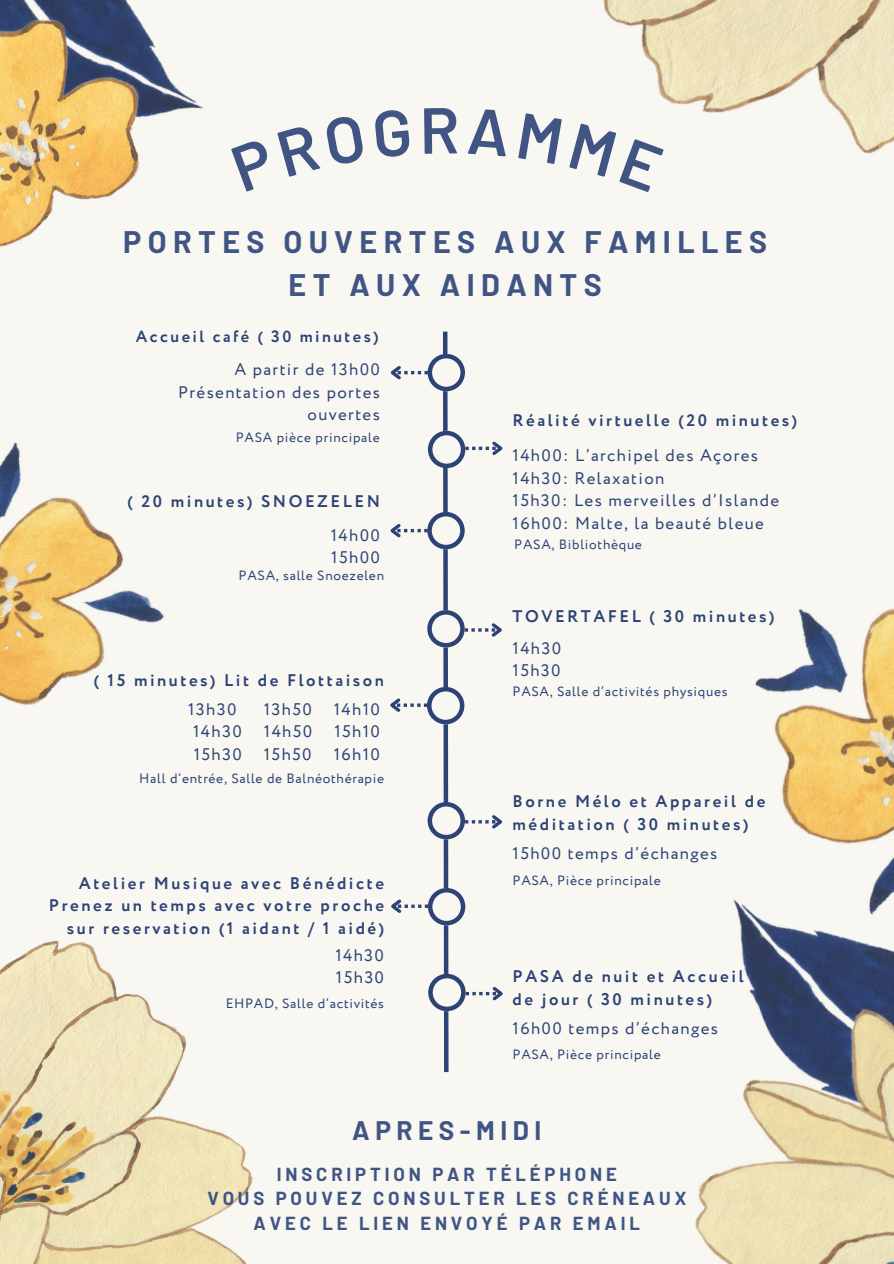
<style>
.page{position:relative;width:894px;height:1264px;background:#fff}
.page>*{position:absolute;margin:0;border:0;box-sizing:border-box;transform-origin:0 0}
.t1{font:700 30.45px/42.3px "Barlow";letter-spacing:.21em;color:#405584;text-align:center}
.t2{font:700 26.25px "Barlow";letter-spacing:.21em;color:#405584}
.t3{font:700 18.45px/24.8px "Barlow";letter-spacing:.21em;color:#405584;text-align:center}
.t4{font:700 16.8px/22.5px "Circe";letter-spacing:.15em;color:#2e4375}
.t5{font:16.8px/22.5px "Circe";letter-spacing:.08em;color:#2e4375}
.t6{font:700 16.2px "Circe";letter-spacing:.15em;color:#2e4375}
.t7{font:13.5px "Circe";letter-spacing:.05em;color:#2e4375}
</style>
<div class="page">
<div style="left:0;top:0;width:893px;height:1263px;background:#f8f7f2"></div>
<img style="left:603px;top:0;width:290px;height:154px">
<img style="left:0;top:941px;width:253px;height:322px">
<img style="left:0;top:0;width:203px;height:117px">
<img style="left:0;top:16px;width:142px;height:231px">
<img style="left:741px;top:949px;width:152px;height:20px">
<img style="left:695px;top:969px;width:198px;height:294px">
<img style="left:733px;top:608px;width:160px;height:341px">
<img style="left:0;top:442px;width:164px;height:263px">
<svg style="left:390px;top:331px;width:113px;height:742px"></svg>
<svg style="left:603px;top:123px;width:60px;height:31px"></svg>
<h1 class="t1" style="left:123px;top:220px;width:645px">PORTES OUVERTES AUX FAMILLES<br>ET AUX AIDANTS</h1>
<p class="t6" style="left:136px;top:325px;width:244px">Accueil café ( 30 minutes)</p>
<p class="t5" style="left:178px;top:359px;width:203px;text-align:right">A partir de 13h00<br>Présentation des portes ouvertes</p>
<p class="t7" style="left:236px;top:428px;width:145px">PASA pièce principale</p>
<h5 class="t4" style="left:127px;top:491px;width:254px">( 20 minutes) SNOEZELEN</h5>
<h6 class="t5" style="left:330px;top:525px;width:51px">14h00<br>15h00</h6>
<h5 class="t7" style="left:238px;top:566px;width:147px">PASA, salle Snoezelen</h5>
<h6 class="t4" style="left:94px;top:669px;width:292px">( 15 minutes) Lit de Flottaison</h6>
<h5 class="t5" style="left:188px;top:698px;width:50px">13h30</h5>
<h5 class="t5" style="left:263px;top:698px;width:50px">13h50</h5>
<h5 class="t5" style="left:334px;top:698px;width:48px">14h10</h5>
<h5 class="t5" style="left:193px;top:721px;width:50px">14h30</h5>
<h5 class="t5" style="left:264px;top:721px;width:50px">14h50</h5>
<h5 class="t5" style="left:334px;top:721px;width:47px">15h10</h5>
<h5 class="t5" style="left:194px;top:743px;width:50px">15h30</h5>
<h5 class="t5" style="left:264px;top:743px;width:49px">15h50</h5>
<h5 class="t5" style="left:333px;top:743px;width:48px">16h10</h5>
<h6 class="t7" style="left:139px;top:769px;width:246px">Hall d’entrée, Salle de Balnéothérapie</h6>
<h5 class="t4" style="left:49px;top:872px;width:336px;text-align:right">Atelier Musique avec Bénédicte<br>Prenez un temps avec votre proche sur reservation (1 aidant / 1 aidé)</h5>
<h6 class="t5" style="left:335px;top:944px;width:50px">14h30<br>15h30</h6>
<p class="t7" style="left:226px;top:994px;width:160px">EHPAD, Salle d’activités</p>
<p class="t4" style="left:512px;top:410px;width:286px">Réalité virtuelle (20 minutes)</p>
<p class="t5" style="left:512px;top:445px;width:268px">14h00: L’archipel des Açores<br>14h30: Relaxation<br>15h30: Les merveilles d’Islande<br>16h00: Malte, la beauté bleue</p>
<h5 class="t7" style="left:514px;top:535px;width:129px">PASA, Bibliothèque</h5>
<h6 class="t4" style="left:512px;top:606px;width:263px">TOVERTAFEL ( 30 minutes)</h6>
<p class="t5" style="left:512px;top:638px;width:50px">14h30<br>15h30</p>
<p class="t7" style="left:512px;top:682px;width:216px">PASA, Salle d’activités physiques</p>
<p class="t4" style="left:512px;top:791px;width:254px">Borne Mélo et Appareil de méditation ( 30 minutes)</p>
<p class="t5" style="left:512px;top:842px;width:206px">15h00 temps d’échanges</p>
<p class="t7" style="left:512px;top:870px;width:150px">PASA, Pièce principale</p>
<p class="t4" style="left:512px;top:966px;width:232px">PASA de nuit et Accueil de jour ( 30 minutes)</p>
<p class="t5" style="left:512px;top:1017px;width:207px">16h00 temps d’échanges</p>
<p class="t7" style="left:512px;top:1045px;width:150px">PASA, Pièce principale</p>
<h6 class="t2" style="left:352px;top:1113px;width:190px">APRES-MIDI</h6>
<p class="t3" style="left:207px;top:1160px;width:480px">INSCRIPTION PAR TÉLÉPHONE<br>VOUS POUVEZ CONSULTER LES CRÉNEAUX<br>AVEC LE LIEN ENVOYÉ PAR EMAIL</p>
</div>
